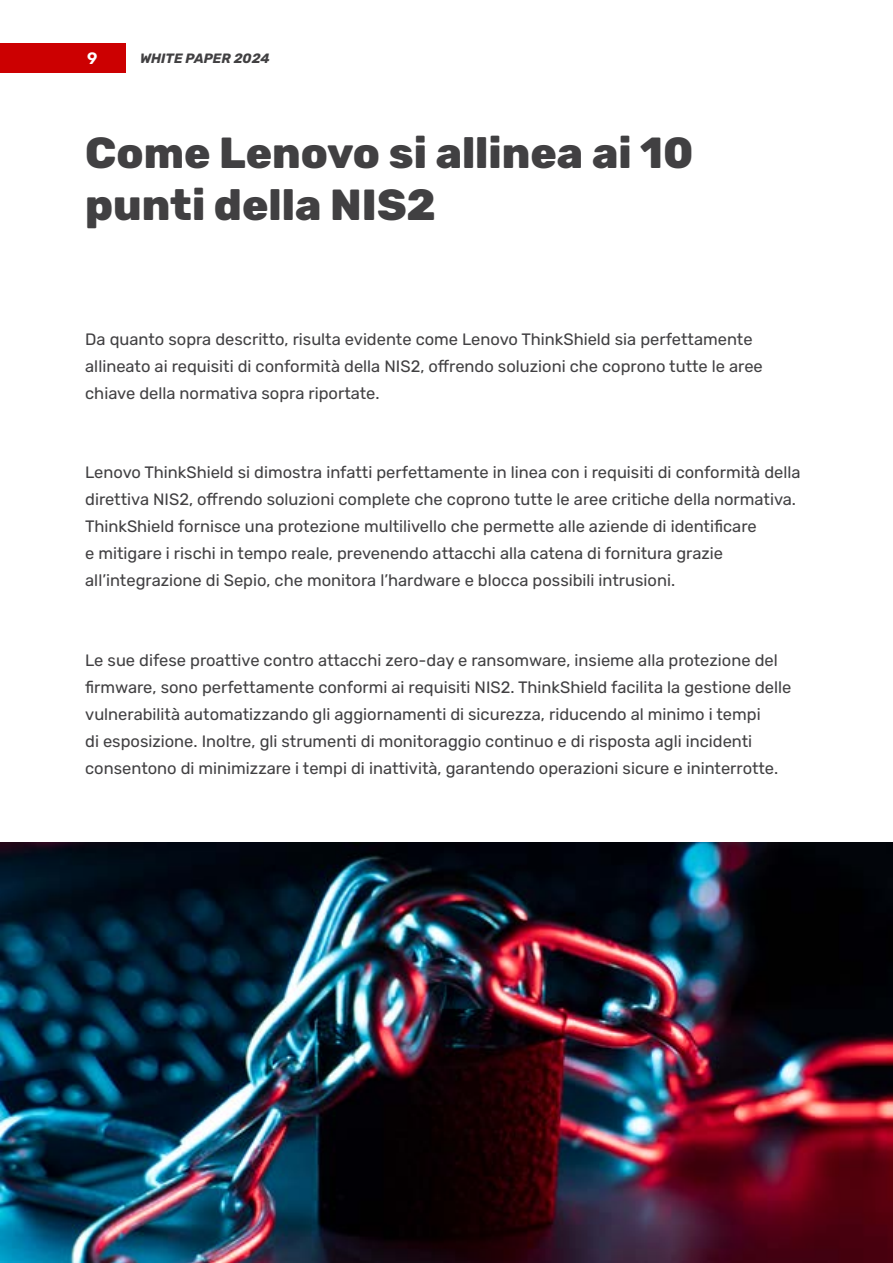
<style>
.page{position:relative;width:893px;height:1263px;background:#fff}
.page>*{position:absolute;margin:0;border:0;box-sizing:border-box;transform-origin:0 0}
.t1{font:800 43.5px/52.2px "Rubik";color:#414042}
.t2{font:16.5px/27px "Rubik";color:#414042}
.t3{font:600 16.5px "Rubik";color:#fff}
.t4{font:italic 700 13.5px "Rubik";color:#414042}
</style>
<div class="page">
<img style="left:0;top:843px;width:893px;height:420px">
<div style="left:0;top:43px;width:125px;height:30px;background:#cc0001"></div>
<p class="t3" style="left:87px;top:49px;width:12px">9</p>
<p class="t4" style="left:140px;top:51px;width:131px">WHITE PAPER 2024</p>
<h1 class="t1" style="left:85px;top:128px;width:610px">Come Lenovo si allinea ai 10 punti della NIS2</h1>
<p class="t2" style="left:85px;top:326px;width:679px">Da quanto sopra descritto, risulta evidente come Lenovo ThinkShield sia perfettamente allineato ai requisiti di conformità della NIS2, offrendo soluzioni che coprono tutte le aree chiave della normativa sopra riportate.</p>
<p class="t2" style="left:85px;top:459px;width:717px">Lenovo ThinkShield si dimostra infatti perfettamente in linea con i requisiti di conformità della direttiva NIS2, offrendo soluzioni complete che coprono tutte le aree critiche della normativa.<br>ThinkShield fornisce una protezione multilivello che permette alle aziende di identificare<br>e mitigare i rischi in tempo reale, prevenendo attacchi alla catena di fornitura grazie all’integrazione di Sepio, che monitora l’hardware e blocca possibili intrusioni.</p>
<p class="t2" style="left:85px;top:647px;width:708px">Le sue difese proattive contro attacchi zero-day e ransomware, insieme alla protezione del firmware, sono perfettamente conformi ai requisiti NIS2. ThinkShield facilita la gestione delle vulnerabilità automatizzando gli aggiornamenti di sicurezza, riducendo al minimo i tempi<br>di esposizione. Inoltre, gli strumenti di monitoraggio continuo e di risposta agli incidenti consentono di minimizzare i tempi di inattività, garantendo operazioni sicure e ininterrotte.</p>
</div>
